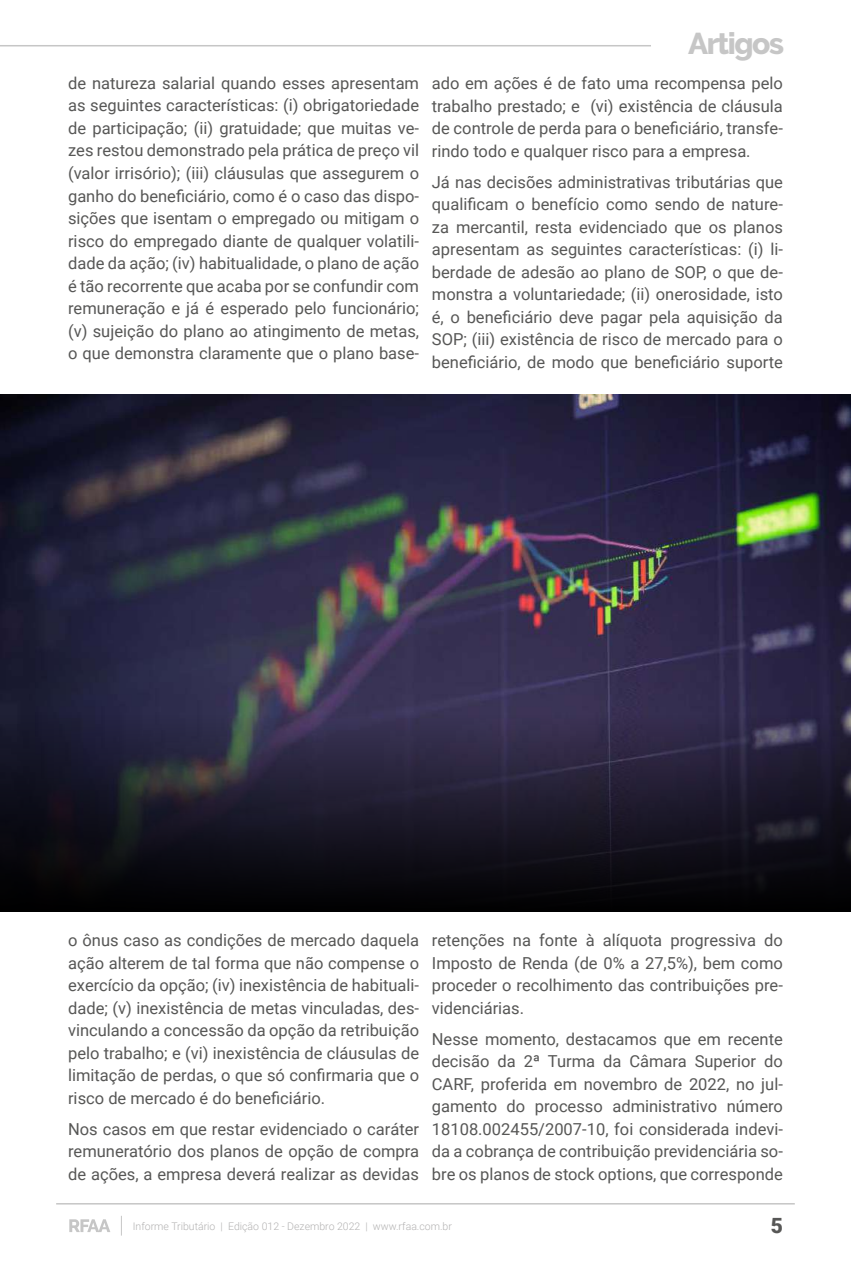
<style>
.page{position:relative;width:851px;height:1276px;background:#fff}
.page>*{position:absolute;margin:0;border:0;box-sizing:border-box;transform-origin:0 0}
.t1{font:800 30px "Raleway";letter-spacing:-.05em;color:#c6c6c6}
.t2{font:900 21px "Roboto";color:#575756}
.t3{font:16.5px/22.5px "Roboto";color:#575756;text-align:justify}
.t4{font:300 10.5px "Roboto";color:#b3b2b2}
</style>
<div class="page">
<img style="left:0;top:394px;width:850px;height:321px">
<svg style="left:0;top:715px;width:850px;height:196px;background:#1a1827"></svg>
<svg style="left:121px;top:1216px;width:1px;height:19px"></svg>
<hr style="left:56px;top:1203px;width:738px;height:1px;background:#c6c6c6">
<svg style="left:69px;top:1219px;width:41px;height:13px"></svg>
<hr style="left:0;top:45px;width:651px;height:1px;background:#c6c6c6">
<h1 class="t1" style="left:688px;top:26px;width:97px">Artigos</h1>
<p class="t3" style="left:68px;top:71px;width:352px">de natureza salarial quando esses apresentam as seguintes características: (i) obrigatoriedade de participação; (ii) gratuidade; que muitas ve&shy;zes restou demonstrado pela prática de preço vil (valor irrisório); (iii) cláusulas que assegurem o ganho do beneficiário, como é o caso das dispo&shy;sições que isentam o empregado ou mitigam o risco do empregado diante de qualquer volatili&shy;dade da ação; (iv) habitualidade, o plano de ação é tão recorrente que acaba por se confundir com remuneração e já é esperado pelo funcionário; (v) sujeição do plano ao atingimento de metas, o que demonstra claramente que o plano base-</p>
<p class="t3" style="left:432px;top:71px;width:352px">ado em ações é de fato uma recompensa pelo trabalho prestado; e (vi) existência de cláusula de controle de perda para o beneficiário, transfe&shy;rindo todo e qualquer risco para a empresa.</p>
<p class="t3" style="left:432px;top:170px;width:352px">Já nas decisões administrativas tributárias que qualificam o benefício como sendo de nature&shy;za mercantil, resta evidenciado que os planos apresentam as seguintes características: (i) li&shy;berdade de adesão ao plano de SOP, o que de&shy;monstra a voluntariedade; (ii) onerosidade, isto é, o beneficiário deve pagar pela aquisição da SOP; (iii) existência de risco de mercado para o beneficiário, de modo que beneficiário suporte</p>
<p class="t3" style="left:432px;top:928px;width:352px">retenções na fonte à alíquota progressiva do Imposto de Renda (de 0% a 27,5%), bem como proceder o recolhimento das contribuições pre&shy;videnciárias.</p>
<p class="t3" style="left:432px;top:1027px;width:352px">Nesse momento, destacamos que em recente decisão da 2ª Turma da Câmara Superior do CARF, proferida em novembro de 2022, no jul&shy;gamento do processo administrativo número 18108.002455/2007-10, foi considerada indevi&shy;da a cobrança de contribuição previdenciária so&shy;bre os planos de stock options, que corresponde</p>
<p class="t4" style="left:133px;top:1218px;width:320px">Informe Tributário | Edição 012 - Dezembro 2022 | www.rfaa.com.br</p>
<p class="t2" style="left:770px;top:1211px;width:14px">5</p>
<p class="t3" style="left:68px;top:928px;width:352px">o ônus caso as condições de mercado daquela ação alterem de tal forma que não compense o exercício da opção; (iv) inexistência de habituali&shy;dade; (v) inexistência de metas vinculadas, des&shy;vinculando a concessão da opção da retribuição pelo trabalho; e (vi) inexistência de cláusulas de limitação de perdas, o que só confirmaria que o risco de mercado é do beneficiário.</p>
<p class="t3" style="left:68px;top:1117px;width:352px">Nos casos em que restar evidenciado o caráter remuneratório dos planos de opção de compra de ações, a empresa deverá realizar as devidas</p>
</div>
